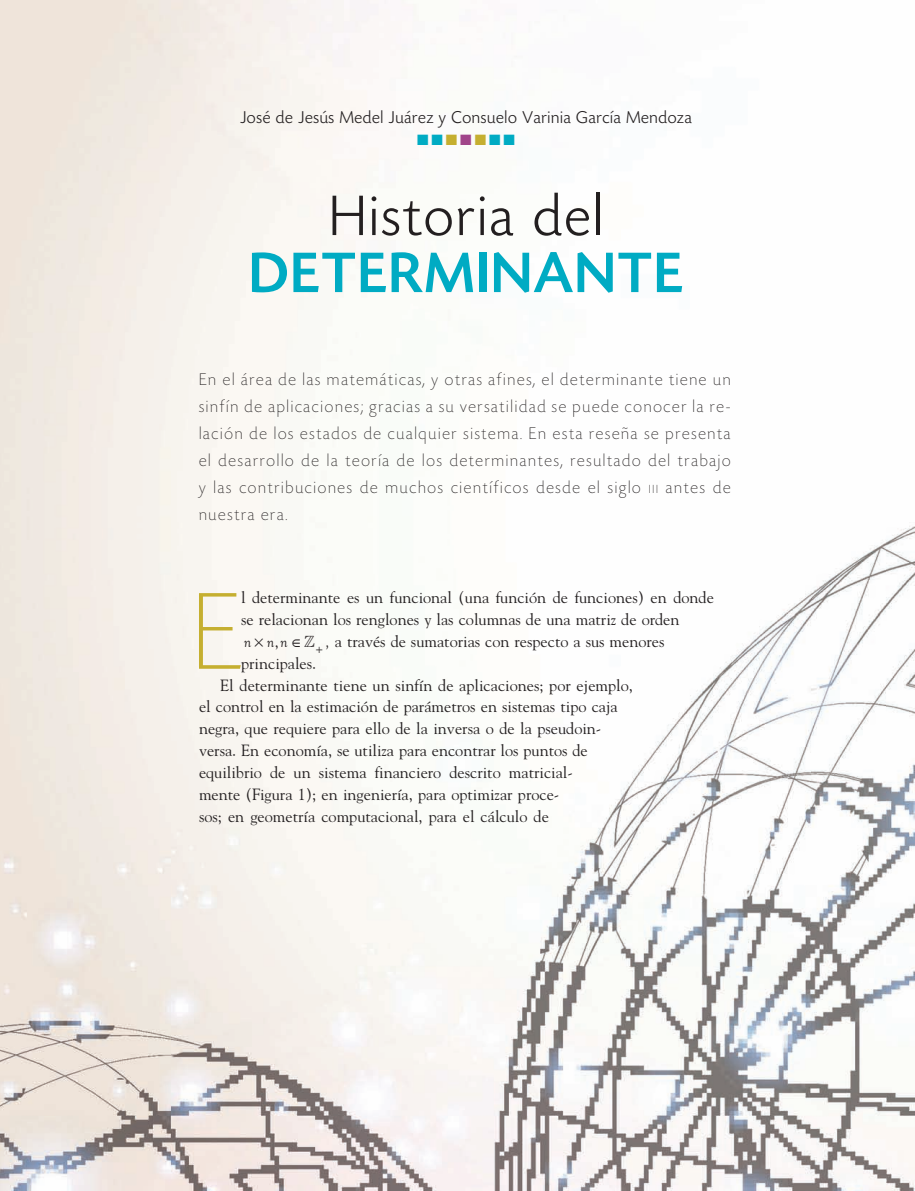
<style>
.page{position:relative;width:915px;height:1191px;background:#fff}
.page>*{position:absolute;margin:0;border:0;box-sizing:border-box;transform-origin:0 0}
.t1{font:200 115.2px "Today HEF";color:#c5af30}
.t2{font:500 60px "Today HEF";letter-spacing:.05em;color:#00abc3}
.t3{font:300 60px "Today HEF";letter-spacing:.05em;color:#231f20}
.t4{font:300 18px "Today HEF";letter-spacing:.04em;color:#231f20}
.t5{font:200 17.7px/27px "Today HEF";letter-spacing:.1em;color:#231f20;text-align:justify}
.t6{font:16.2px/21.8px "Goudy";color:#231f20}
.t7{font:italic 16.2px "Goudy Old Style T";color:#231f20}
.t8{font:15px "Zapf Dingbats ITC";color:#00abc3}
.s1{color:#c5af30}
.s2{color:#a1458a}
.s3{font-size:12.45px}
.s4{font-style:normal}
.s5{font-style:italic}
</style>
<div class="page">
<img style="left:0;top:0;width:914px;height:1191px">
<svg style="left:255px;top:638px;width:8px;height:9px"></svg>
<svg style="left:304px;top:635px;width:18px;height:18px"></svg>
<p class="t4" style="left:240px;top:108px;width:452px">José de Jesús Medel Juárez y Consuelo Varinia García Mendoza</p>
<p class="t8" style="left:417px;top:132px;width:99px">■■<span class="s1">■</span><span class="s2">■</span><span class="s1">■</span>■■</p>
<h2 class="t3" style="left:329px;top:185px;width:274px">Historia del</h2>
<h2 class="t2" style="left:249px;top:242px;width:434px">DETERMINANTE</h2>
<p class="t5" style="left:199px;top:366px;width:533px">En el área de las matemáticas, y otras afines, el determinante tiene un sinfín de aplicaciones; gracias a su versatilidad se puede conocer la re&shy;lación de los estados de cualquier sistema. En esta reseña se presenta el desarrollo de la teoría de los determinantes, resultado del trabajo y las contribuciones de muchos científicos desde el siglo <span class="s3">iii</span> antes de nuestra era.</p>
<h1 class="t1" style="left:192px;top:573px;width:50px">E</h1>
<p class="t6" style="left:241px;top:586px;width:474px">l determinante es un funcional (una función de funciones) en donde se relacionan los renglones y las columnas de una matriz de orden</p>
<p class="t7" style="left:244px;top:633px;width:61px">n n<span class="s4">,</span>n ∈</p>
<p class="t6" style="left:324px;top:630px;width:341px"><span class="s5">,</span> a través de sumatorias con respecto a sus menores</p>
<p class="t6" style="left:241px;top:652px;width:77px">principales.</p>
<p class="t6" style="left:220px;top:673px;width:414px">El determinante tiene un sinfín de aplicaciones; por ejemplo,</p>
<p class="t6" style="left:199px;top:695px;width:420px">el control en la estimación de parámetros en sistemas tipo caja</p>
<p class="t6" style="left:199px;top:717px;width:404px">negra, que requiere para ello de la inversa o de la pseudoin-</p>
<p class="t6" style="left:199px;top:739px;width:390px">versa. En economía, se utiliza para encontrar los puntos de</p>
<p class="t6" style="left:199px;top:761px;width:375px">equilibrio de un sistema financiero descrito matricial-</p>
<p class="t6" style="left:199px;top:782px;width:361px">mente (Figura 1); en ingeniería, para optimizar proce-</p>
<p class="t6" style="left:199px;top:804px;width:351px">sos; en geometría computacional, para el cálculo de</p>
</div>
